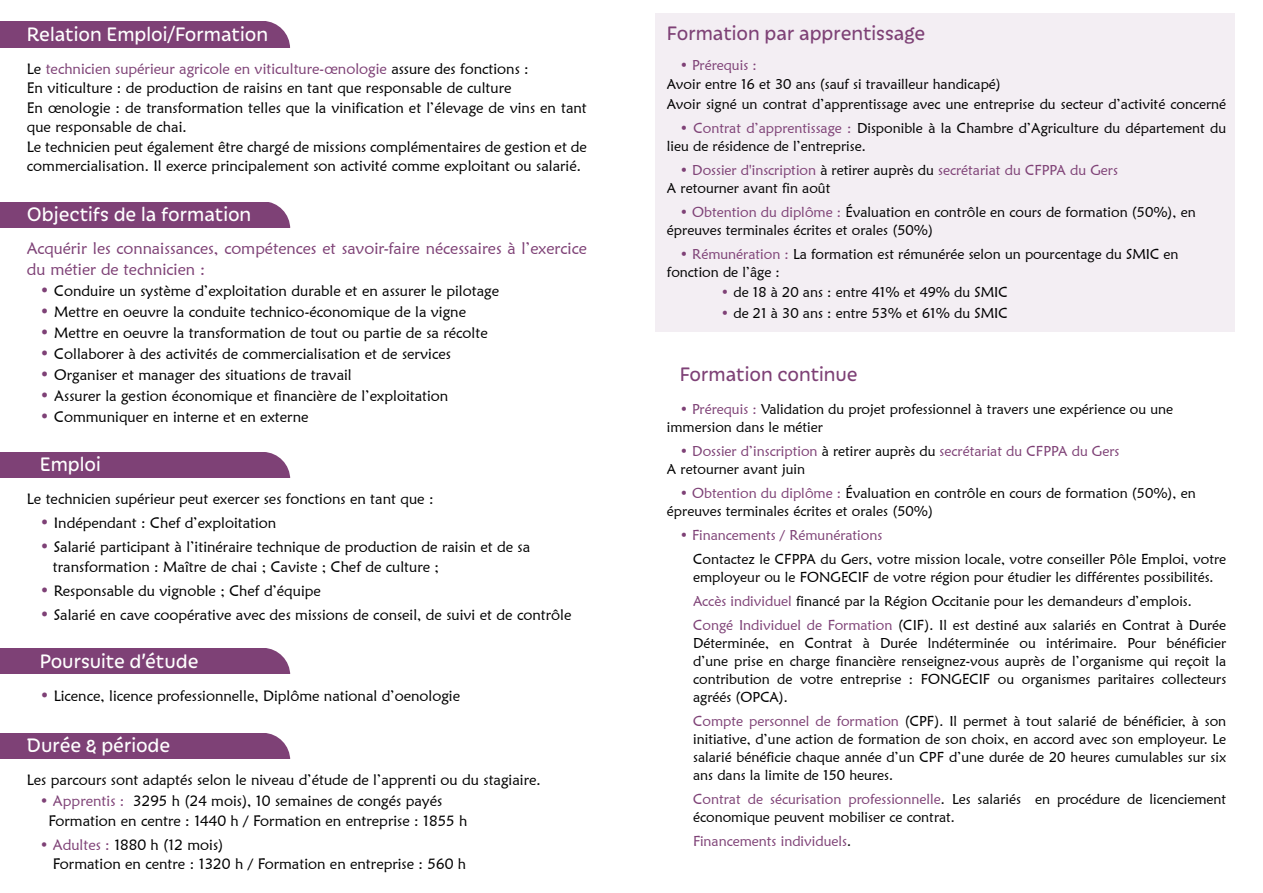
<style>
.page{position:relative;width:1263px;height:893px;background:#fff}
.page>*{position:absolute;margin:0;border:0;box-sizing:border-box;transform-origin:0 0}
.t1{font:21px "Iskra";color:#fff}
.t2{font:21px "Iskra";color:#7e4176}
.t3{font:16.5px/21px "Maiandra GD";color:#7e4176}
.t4{font:15px/19.5px "Maiandra GD";color:#000}
.t5{font:15px "Maiandra GD";color:#7e4176}
.t6{font:14.25px/18px "Maiandra GD";color:#000}
.t7{font:14.25px "Maiandra GD";color:#7e4176}
.s1{color:#000}
.s2{font-size:16.5px;color:#7e4176}
.s3{color:#7e4176}
</style>
<div class="page">
<div style="left:656px;top:13px;width:578px;height:319px;background:#f3eef3"></div>
<div style="left:0;top:21px;width:265px;height:27px;background:#7e4176"></div>
<svg style="left:265px;top:21px;width:25px;height:27px"></svg>
<div style="left:0;top:452px;width:264px;height:27px;background:#7e4176"></div>
<svg style="left:263px;top:452px;width:27px;height:27px"></svg>
<div style="left:0;top:201px;width:264px;height:27px;background:#7e4176"></div>
<svg style="left:263px;top:201px;width:27px;height:27px"></svg>
<div style="left:0;top:648px;width:264px;height:27px;background:#7e4176"></div>
<svg style="left:263px;top:648px;width:27px;height:27px"></svg>
<div style="left:0;top:733px;width:264px;height:26px;background:#7e4176"></div>
<svg style="left:264px;top:733px;width:26px;height:26px"></svg>
<p class="t1" style="left:27px;top:20px;width:243px">Relation Emploi/Formation</p>
<p class="t5" style="left:27px;top:59px;width:503px"><span class="s1">Le</span> technicien supérieur agricole en viticulture-œnologie <span class="s1">assure des fonctions :</span></p>
<p class="t4" style="left:27px;top:78px;width:486px">En viticulture : de production de raisins en tant que responsable de culture</p>
<p class="t4" style="left:27px;top:98px;width:561px">En œnologie : de transformation telles que la vinification et l’élevage de vins en tant que responsable de chai.</p>
<p class="t4" style="left:27px;top:137px;width:561px">Le technicien peut également être chargé de missions complémentaires de gestion et de commercialisation. Il exerce principalement son activité comme exploitant ou salarié.</p>
<p class="t1" style="left:27px;top:200px;width:226px">Objectifs de la formation</p>
<p class="t3" style="left:27px;top:237px;width:561px">Acquérir les connaissances, compétences et savoir-faire nécessaires à l’exercice du métier de technicien :</p>
<p class="t4" style="left:40px;top:281px;width:461px"><span class="s2">•</span> Conduire un système d’exploitation durable et en assurer le pilotage</p>
<p class="t4" style="left:40px;top:302px;width:428px"><span class="s2">•</span> Mettre en oeuvre la conduite technico-économique de la vigne</p>
<p class="t4" style="left:40px;top:323px;width:449px"><span class="s2">•</span> Mettre en oeuvre la transformation de tout ou partie de sa récolte</p>
<p class="t4" style="left:40px;top:344px;width:413px"><span class="s2">•</span> Collaborer à des activités de commercialisation et de services</p>
<p class="t4" style="left:40px;top:365px;width:314px"><span class="s2">•</span> Organiser et manager des situations de travail</p>
<p class="t4" style="left:40px;top:386px;width:410px"><span class="s2">•</span> Assurer la gestion économique et financière de l’exploitation</p>
<p class="t4" style="left:40px;top:407px;width:270px"><span class="s2">•</span> Communiquer en interne et en externe</p>
<p class="t1" style="left:40px;top:450px;width:63px">Emploi</p>
<p class="t4" style="left:27px;top:489px;width:408px">Le technicien supérieur peut exercer ses fonctions en tant que :</p>
<p class="t4" style="left:40px;top:513px;width:238px"><span class="s2">•</span> Indépendant : Chef d’exploitation</p>
<p class="t4" style="left:53px;top:537px;width:479px;text-indent:-13px"><span class="s2">•</span> Salarié participant à l’itinéraire technique de production de raisin et de sa transformation : Maître de chai ; Caviste ; Chef de culture ;</p>
<p class="t4" style="left:40px;top:581px;width:283px"><span class="s2">•</span> Responsable du vignoble ; Chef d’équipe</p>
<p class="t4" style="left:40px;top:605px;width:533px"><span class="s2">•</span> Salarié en cave coopérative avec des missions de conseil, de suivi et de contrôle</p>
<p class="t1" style="left:40px;top:647px;width:160px">Poursuite d’étude</p>
<p class="t4" style="left:40px;top:686px;width:422px"><span class="s2">•</span> Licence, licence professionnelle, Diplôme national d’oenologie</p>
<p class="t1" style="left:27px;top:731px;width:145px">Durée &amp; période</p>
<p class="t4" style="left:27px;top:770px;width:515px">Les parcours sont adaptés selon le niveau d’étude de l’apprenti ou du stagiaire.</p>
<p class="t4" style="left:49px;top:791px;width:420px;text-indent:-9px"><span class="s3">• Apprentis :</span> 3295 h (24 mois), 10 semaines de congés payés<br>Formation en centre : 1440 h / Formation en entreprise : 1855 h</p>
<p class="t4" style="left:53px;top:835px;width:415px;text-indent:-13px"><span class="s3">• Adultes :</span> 1880 h (12 mois)<br>Formation en centre : 1320 h / Formation en entreprise : 560 h</p>
<p class="t2" style="left:667px;top:19px;width:260px">Formation par apprentissage</p>
<p class="t7" style="left:680px;top:56px;width:79px">• Prérequis :</p>
<p class="t6" style="left:667px;top:75px;width:336px">Avoir entre 16 et 30 ans (sauf si travailleur handicapé)</p>
<p class="t6" style="left:667px;top:95px;width:561px">Avoir signé un contrat d’apprentissage avec une entreprise du secteur d’activité concerné</p>
<p class="t6" style="left:680px;top:119px;width:548px"><span class="s3">• Contrat d’apprentissage :</span> Disponible à la Chambre d’Agriculture du département du</p>
<p class="t6" style="left:667px;top:137px;width:200px">lieu de résidence de l’entreprise.</p>
<p class="t7" style="left:680px;top:161px;width:440px">• Dossier d'inscription <span class="s1">à retirer auprès du</span> secrétariat du CFPPA du Gers</p>
<p class="t6" style="left:667px;top:179px;width:165px">A retourner avant fin août</p>
<p class="t6" style="left:680px;top:203px;width:518px"><span class="s3">• Obtention du diplôme :</span> Évaluation en contrôle en cours de formation (50%), en</p>
<p class="t6" style="left:667px;top:221px;width:268px">épreuves terminales écrites et orales (50%)</p>
<p class="t6" style="left:680px;top:245px;width:500px"><span class="s3">• Rémunération :</span> La formation est rémunérée selon un pourcentage du SMIC en</p>
<p class="t6" style="left:667px;top:263px;width:115px">fonction de l’âge :</p>
<p class="t6" style="left:721px;top:283px;width:288px"><span class="s3">•</span> de 18 à 20 ans : entre 41% et 49% du SMIC</p>
<p class="t6" style="left:721px;top:304px;width:288px"><span class="s3">•</span> de 21 à 30 ans : entre 53% et 61% du SMIC</p>
<p class="t2" style="left:680px;top:360px;width:179px">Formation continue</p>
<p class="t6" style="left:680px;top:400px;width:495px"><span class="s3">• Prérequis :</span> Validation du projet professionnel à travers une expérience ou une</p>
<p class="t6" style="left:667px;top:418px;width:158px">immersion dans le métier</p>
<p class="t7" style="left:680px;top:443px;width:441px">• Dossier d’inscription <span class="s1">à retirer auprès du</span> secrétariat du CFPPA du Gers</p>
<p class="t6" style="left:667px;top:460px;width:140px">A retourner avant juin</p>
<p class="t6" style="left:680px;top:484px;width:518px"><span class="s3">• Obtention du diplôme :</span> Évaluation en contrôle en cours de formation (50%), en</p>
<p class="t6" style="left:667px;top:502px;width:268px">épreuves terminales écrites et orales (50%)</p>
<p class="t7" style="left:680px;top:527px;width:204px">• Financements / Rémunérations</p>
<p class="t6" style="left:693px;top:549px;width:535px">Contactez le CFPPA du Gers, votre mission locale, votre conseiller Pôle Emploi, votre employeur ou le FONGECIF de votre région pour étudier les différentes possibilités.</p>
<p class="t6" style="left:693px;top:591px;width:500px"><span class="s3">Accès individuel</span> financé par la Région Occitanie pour les demandeurs d’emplois.</p>
<p class="t6" style="left:693px;top:615px;width:535px;text-align:justify"><span class="s3">Congé Individuel de Formation</span> (CIF). Il est destiné aux salariés en Contrat à Durée Déterminée, en Contrat à Durée lndéterminée ou intérimaire. Pour bénéficier d’une prise en charge financière renseignez-vous auprès de l’organisme qui reçoit la contribution de votre entreprise : FONGECIF ou organismes paritaires collecteurs agréés (OPCA).</p>
<p class="t6" style="left:693px;top:711px;width:535px;text-align:justify"><span class="s3">Compte personnel de formation</span> (CPF). Il permet à tout salarié de bénéficier, à son initiative, d’une action de formation de son choix, en accord avec son employeur. Le salarié bénéficie chaque année d’un CPF d’une durée de 20 heures cumulables sur six ans dans la limite de 150 heures.</p>
<p class="t6" style="left:693px;top:789px;width:535px"><span class="s3">Contrat de sécurisation professionnelle</span>. Les salariés en procédure de licenciement économique peuvent mobiliser ce contrat.</p>
<p class="t7" style="left:693px;top:832px;width:159px">Financements individuels<span class="s1">.</span></p>
</div>
